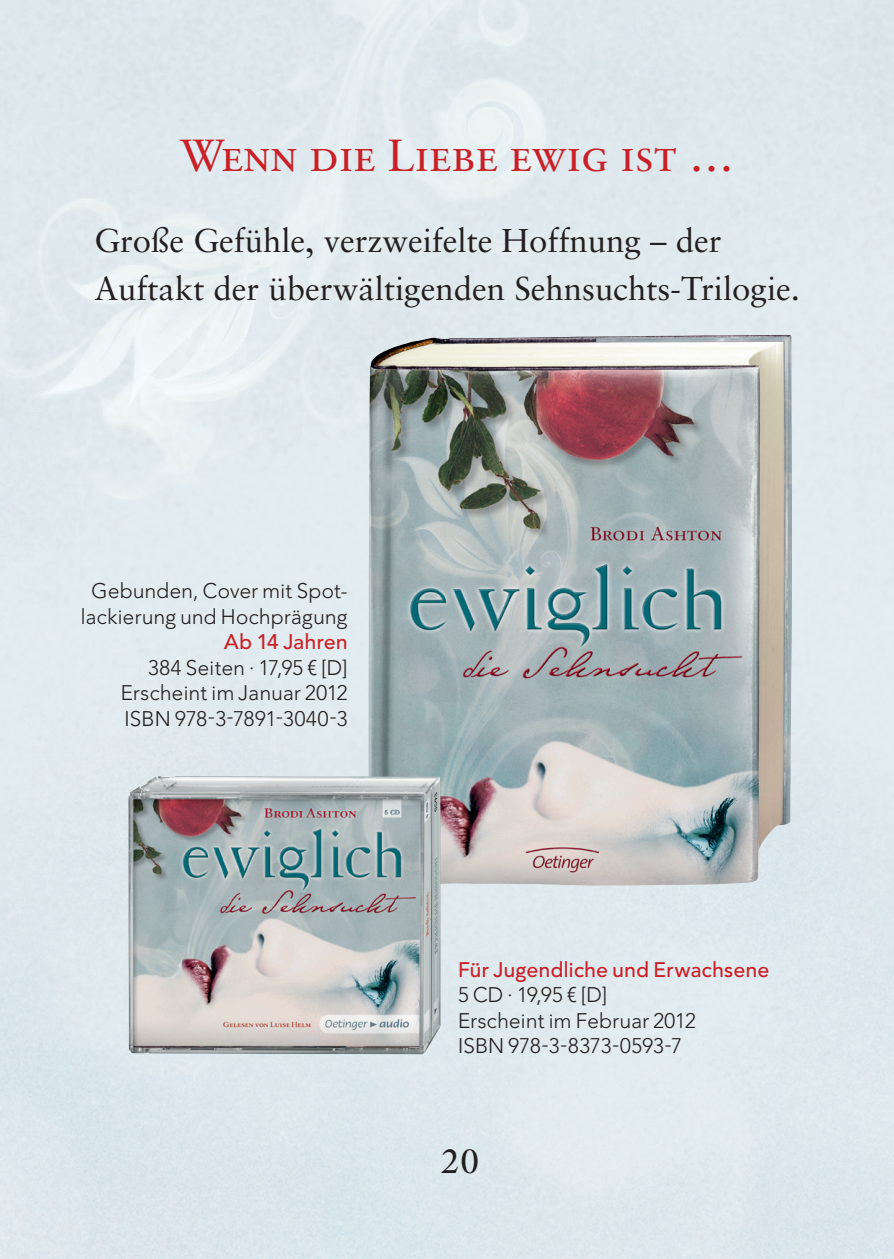
<style>
.page{position:relative;width:894px;height:1259px;background:#fff}
.page>*{position:absolute;margin:0;border:0;box-sizing:border-box;transform-origin:0 0}
.t1{font:45px "Sabon Roman SC";letter-spacing:-.01em;color:#c82026}
.t2{font:34.5px "Galliard";color:#231f20}
.t3{font:33px/48px "Sabon";color:#231f20}
.t4{font:300 21px/25.5px "Avenir LT For Oetinger";letter-spacing:.02em;color:#231f20}
.t5{font:500 21px "Avenir LT For Oetinger";letter-spacing:.025em;color:#c82026}
</style>
<div class="page">
<img style="left:368px;top:335px;width:424px;height:551px">
<img style="left:128px;top:776px;width:312px;height:278px">
<h1 class="t1" style="left:180px;top:128px;width:556px">Wenn die Liebe ewig ist …</h1>
<h3 class="t3" style="left:94px;top:216px;width:707px">Große Gefühle, verzweifelte Hoffnung – der<br>Auftakt der überwältigenden Sehnsuchts-Trilogie.</h3>
<p class="t4" style="left:81px;top:578px;width:268px;text-align:center">Gebunden, Cover mit Spot&shy;lackierung und Hochprägung</p>
<p class="t5" style="left:224px;top:629px;width:125px">Ab 14 Jahren</p>
<p class="t4" style="left:121px;top:655px;width:228px;text-align:justify;text-indent:27px">384 Seiten · 17,95 € [D] Erscheint im Januar 2012<br>ISBN 978-3-7891-3040-3</p>
<p class="t5" style="left:458px;top:957px;width:312px">Für Jugendliche und Erwachsene</p>
<p class="t4" style="left:458px;top:982px;width:239px">5 CD · 19,95 € [D]<br>Erscheint im Februar 2012<br>ISBN 978-3-8373-0593-7</p>
<h2 class="t2" style="left:441px;top:1139px;width:40px">20</h2>
</div>
